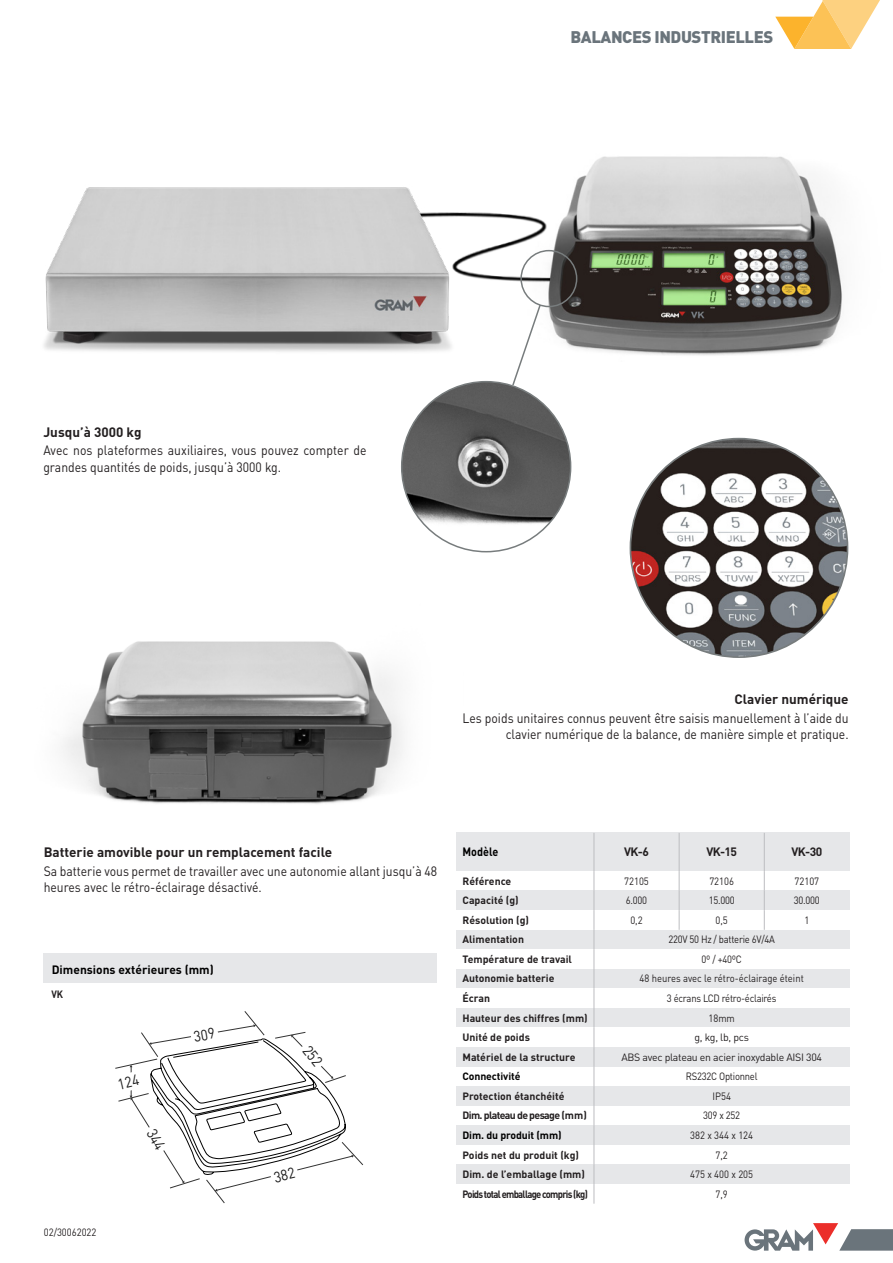
<style>
.page{position:relative;width:893px;height:1263px;background:#fff}
.page>*{position:absolute;margin:0;border:0;box-sizing:border-box;transform-origin:0 0}
.t1{font:900 16.65px "DIN";letter-spacing:-.025em;color:#6a747b}
.Descripcion{font:13.5px/16.5px "DIN Pro";color:#231f20;scale:.9 1}
.t2{font:700 13.5px "DIN";color:#231f20}
.Descripcion-2{font:700 13.5px "DIN Pro";color:#231f20}
.Titular{font:700 12px "DIN";color:#000}
.Titular-2{font:700 12px "DIN";letter-spacing:-.05em;color:#231f20}
.Titular-3{font:700 12px "DIN";color:#000;scale:.9 1}
.Titular-4{font:700 10.5px "DIN";color:#231f20}
.Titular-5{font:10.5px "DIN";letter-spacing:-.025em;color:#231f20;scale:.9 1}
.Titular-6{font:10.5px "DIN";color:#231f20;scale:.9 1}
.Titular-7{font:10.5px "DIN";letter-spacing:-.025em;color:#231f20}
.Titular-8{font:700 10.5px "DIN";letter-spacing:-.075em;color:#231f20;scale:.9 1}
.Titular-9{font:700 10.5px "DIN";letter-spacing:-.06em;color:#231f20}
.Titular-10{font:700 10.5px "DIN";letter-spacing:-.01em;color:#000}
.Sub_Titulo_tabla{font:700 10.5px "DIN";letter-spacing:-.01em;color:#000}
.Titular-11{font:700 10.5px "DIN";color:#231f20;scale:.9 1}
</style>
<div class="page">
<img style="left:61px;top:641px;width:403px;height:192px">
<img style="left:613px;top:156px;width:230px;height:200px">
<img style="left:44px;top:156px;width:569px;height:226px">
<img style="left:402px;top:382px;width:169px;height:170px">
<img style="left:630px;top:439px;width:217px;height:218px">
<div style="left:520px;top:250px;width:57px;height:57px;border:2px solid #777c7d;border-radius:50%"></div>
<svg style="left:511px;top:303px;width:31px;height:84px"></svg>
<svg style="left:745px;top:1223px;width:148px;height:27px"></svg>
<svg style="left:775px;top:0;width:105px;height:49px"></svg>
<div style="left:456px;top:833px;width:394px;height:38px;background:#e6e7e9"></div>
<div style="left:456px;top:891px;width:394px;height:19px;background:#e6e7e9"></div>
<div style="left:456px;top:930px;width:394px;height:19px;background:#e6e7e9"></div>
<div style="left:456px;top:969px;width:394px;height:19px;background:#e6e7e9"></div>
<div style="left:456px;top:1008px;width:394px;height:19px;background:#e6e7e9"></div>
<div style="left:456px;top:1047px;width:394px;height:20px;background:#e6e7e9"></div>
<div style="left:456px;top:1086px;width:394px;height:20px;background:#e6e7e9"></div>
<div style="left:456px;top:1125px;width:394px;height:20px;background:#e6e7e9"></div>
<div style="left:456px;top:1164px;width:394px;height:20px;background:#e6e7e9"></div>
<div style="left:43px;top:954px;width:393px;height:29px;background:#e6e7e9"></div>
<hr style="left:594px;top:833px;width:1px;height:38px;background:#bcbdc0">
<hr style="left:679px;top:833px;width:1px;height:38px;background:#bcbdc0">
<hr style="left:764px;top:833px;width:1px;height:38px;background:#bcbdc0">
<svg style="left:679px;top:871px;width:1px;height:59px"></svg>
<svg style="left:764px;top:871px;width:1px;height:59px"></svg>
<svg style="left:594px;top:871px;width:1px;height:333px"></svg>
<svg style="left:115px;top:1011px;width:249px;height:192px"></svg>
<p class="t1" style="left:570px;top:26px;width:204px">BALANCES INDUSTRIELLES</p>
<p class="Descripcion-2" style="left:43px;top:423px;width:100px">Jusqu’à 3000 kg</p>
<p class="Descripcion" style="left:43px;top:442px;width:361px">Avec nos plateformes auxiliaires, vous pouvez compter de grandes quantités de poids, jusqu’à 3000 kg.</p>
<p class="Descripcion-2" style="left:734px;top:690px;width:116px">Clavier numérique</p>
<p class="Descripcion" style="left:462px;top:709px;width:431px;text-align:right">Les poids unitaires connus peuvent être saisis manuellement à l’aide du clavier numérique de la balance, de manière simple et pratique.</p>
<p class="t2" style="left:44px;top:844px;width:290px">Batterie amovible pour un remplacement facile</p>
<p class="Descripcion" style="left:44px;top:862px;width:439px">Sa batterie vous permet de travailler avec une autonomie allant jusqu’à 48 heures avec le rétro-éclairage désactivé.</p>
<p class="Titular" style="left:52px;top:961px;width:164px">Dimensions extérieures (mm)</p>
<p class="Titular-11" style="left:51px;top:988px;width:15px">VK</p>
<p class="Titular-6" style="left:44px;top:1225px;width:60px">02/30062022</p>
<p class="Titular-3" style="left:462px;top:844px;width:41px">Modèle</p>
<p class="Titular-2" style="left:624px;top:844px;width:26px">VK-6</p>
<p class="Titular-2" style="left:706px;top:844px;width:32px">VK-15</p>
<p class="Titular-2" style="left:791px;top:844px;width:32px">VK-30</p>
<p class="Titular-4" style="left:462px;top:874px;width:50px">Référence</p>
<p class="Titular-5" style="left:624px;top:874px;width:29px">72105</p>
<p class="Titular-5" style="left:709px;top:874px;width:29px">72106</p>
<p class="Titular-5" style="left:794px;top:874px;width:29px">72107</p>
<p class="Titular-4" style="left:462px;top:893px;width:58px">Capacité (g)</p>
<p class="Titular-5" style="left:626px;top:894px;width:25px">6.000</p>
<p class="Titular-5" style="left:709px;top:894px;width:30px">15.000</p>
<p class="Titular-5" style="left:794px;top:894px;width:30px">30.000</p>
<p class="Titular-4" style="left:462px;top:913px;width:68px">Résolution (g)</p>
<p class="Titular-5" style="left:630px;top:913px;width:15px">0,2</p>
<p class="Titular-5" style="left:715px;top:913px;width:15px">0,5</p>
<p class="Titular-5" style="left:804px;top:913px;width:7px">1</p>
<p class="Titular-4" style="left:462px;top:933px;width:63px">Alimentation</p>
<p class="Titular-5" style="left:668px;top:933px;width:120px">220V 50 Hz / batterie 6V/4A</p>
<p class="Titular-4" style="left:462px;top:952px;width:111px">Température de travail</p>
<p class="Titular-5" style="left:702px;top:952px;width:46px">0º / +40ºC</p>
<p class="Titular-4" style="left:462px;top:972px;width:94px">Autonomie batterie</p>
<p class="Titular-6" style="left:640px;top:972px;width:184px">48 heures avec le rétro-éclairage éteint</p>
<p class="Titular-4" style="left:462px;top:991px;width:29px">Écran</p>
<p class="Titular-5" style="left:667px;top:992px;width:123px">3 écrans LCD rétro-éclairés</p>
<p class="Titular-4" style="left:462px;top:1011px;width:127px">Hauteur des chiffres (mm)</p>
<p class="Titular-5" style="left:708px;top:1011px;width:31px">18mm</p>
<p class="Titular-4" style="left:462px;top:1030px;width:69px">Unité de poids</p>
<p class="Titular-7" style="left:694px;top:1031px;width:56px">g, kg, lb, pcs</p>
<p class="Titular-4" style="left:462px;top:1050px;width:114px">Matériel de la structure</p>
<p class="Titular-7" style="left:621px;top:1050px;width:202px">ABS avec plateau en acier inoxydable AISI 304</p>
<p class="Sub_Titulo_tabla" style="left:462px;top:1069px;width:59px">Connectivité</p>
<p class="Titular-5" style="left:686px;top:1070px;width:81px">RS232C Optionnel</p>
<p class="Titular-4" style="left:462px;top:1089px;width:104px">Protection étanchéité</p>
<p class="Titular-5" style="left:712px;top:1089px;width:22px">IP54</p>
<p class="Titular-9" style="left:462px;top:1109px;width:126px">Dim. plateau de pesage (mm)</p>
<p class="Titular-5" style="left:703px;top:1109px;width:43px">309 x 252</p>
<p class="Titular-10" style="left:462px;top:1128px;width:101px">Dim. du produit (mm)</p>
<p class="Titular-6" style="left:690px;top:1128px;width:71px">382 x 344 x 124</p>
<p class="Titular-4" style="left:462px;top:1148px;width:118px">Poids net du produit (kg)</p>
<p class="Titular-5" style="left:715px;top:1148px;width:15px">7,2</p>
<p class="Titular-4" style="left:462px;top:1167px;width:124px">Dim. de l’emballage (mm)</p>
<p class="Titular-6" style="left:690px;top:1168px;width:71px">475 x 400 x 205</p>
<p class="Titular-8" style="left:462px;top:1187px;width:141px">Poids total emballage compris (kg)</p>
<p class="Titular-5" style="left:715px;top:1187px;width:15px">7,9</p>
</div>
